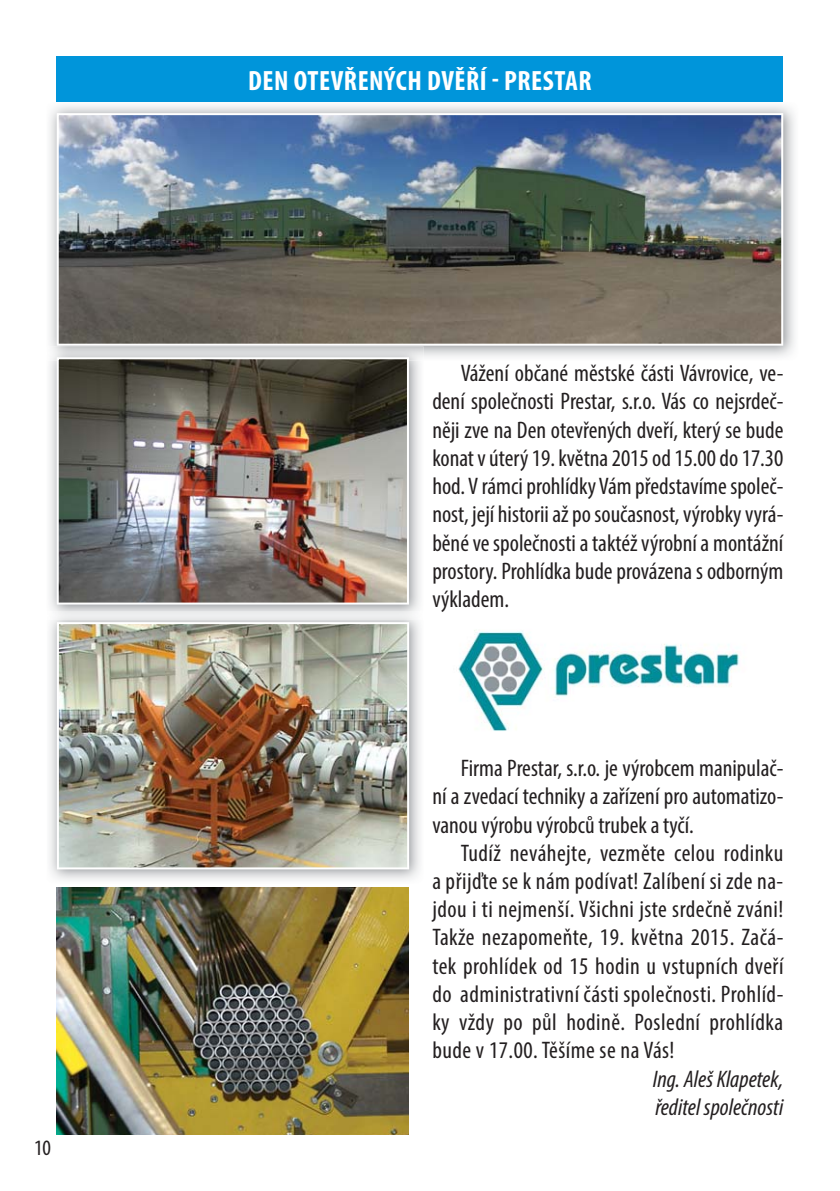
<style>
.page{position:relative;width:840px;height:1191px;background:#fff}
.page>*{position:absolute;margin:0;border:0;box-sizing:border-box;transform-origin:0 0}
.t1{font:700 condensed 28px "Myriad Pro";letter-spacing:.02em;color:#fff}
.t2{font:condensed 24px/28.2px "Myriad Pro";color:#231f20;text-align:justify}
.t3{font:italic condensed 24px/28.2px "Myriad Pro";color:#231f20}
.t4{font:condensed 22px "Myriad Pro";color:#231f20}
</style>
<div class="page">
<div style="left:57px;top:57px;width:725px;height:45px;background:#0095da"></div>
<img style="left:458px;top:630px;width:282px;height:101px">
<img style="left:49px;top:105px;width:746px;height:252px">
<img style="left:57px;top:113px;width:725px;height:233px">
<img style="left:57px;top:622px;width:352px;height:246px">
<img style="left:57px;top:887px;width:351px;height:247px">
<img style="left:49px;top:346px;width:374px;height:265px">
<div style="left:50px;top:611px;width:370px;height:8px;background:#ecedee"></div>
<img style="left:57px;top:357px;width:352px;height:247px">
<p class="t4" style="left:34px;top:1139px;width:18px">10</p>
<p class="t1" style="left:248px;top:64px;width:345px">DEN OTEVŘENÝCH DVĚŘÍ - PRESTAR</p>
<p class="t2" style="left:432px;top:361px;width:352px;text-indent:28px">Vážení občané městské části Vávrovice, ve&shy;dení společnosti Prestar, s.r.o. Vás co nejsrdeč&shy;něji zve na Den otevřených dveří, který se bude konat v úterý 19. května 2015 od 15.00 do 17.30 hod. V rámci prohlídky Vám představíme společ&shy;nost, její historii až po současnost, výrobky vyrá&shy;běné ve společnosti a taktéž výrobní a montážní prostory. Prohlídka bude provázena s odborným výkladem.</p>
<p class="t2" style="left:432px;top:756px;width:352px;text-indent:28px">Firma Prestar, s.r.o. je výrobcem manipulač&shy;ní a zvedací techniky a zařízení pro automatizo&shy;vanou výrobu výrobců trubek a tyčí.</p>
<p class="t2" style="left:432px;top:841px;width:352px;text-indent:28px">Tudíž neváhejte, vezměte celou rodinku a přijďte se k nám podívat! Zalíbení si zde na&shy;jdou i ti nejmenší. Všichni jste srdečně zváni!<br>Takže nezapomeňte, 19. května 2015. Začá&shy;tek prohlídek od 15 hodin u vstupních dveří do administrativní části společnosti. Prohlíd&shy;ky vždy po půl hodině. Poslední prohlídka bude v 17.00. Těšíme se na Vás!</p>
<p class="t3" style="left:652px;top:1066px;width:132px">Ing. Aleš Klapetek, ředitel společnosti</p>
</div>
